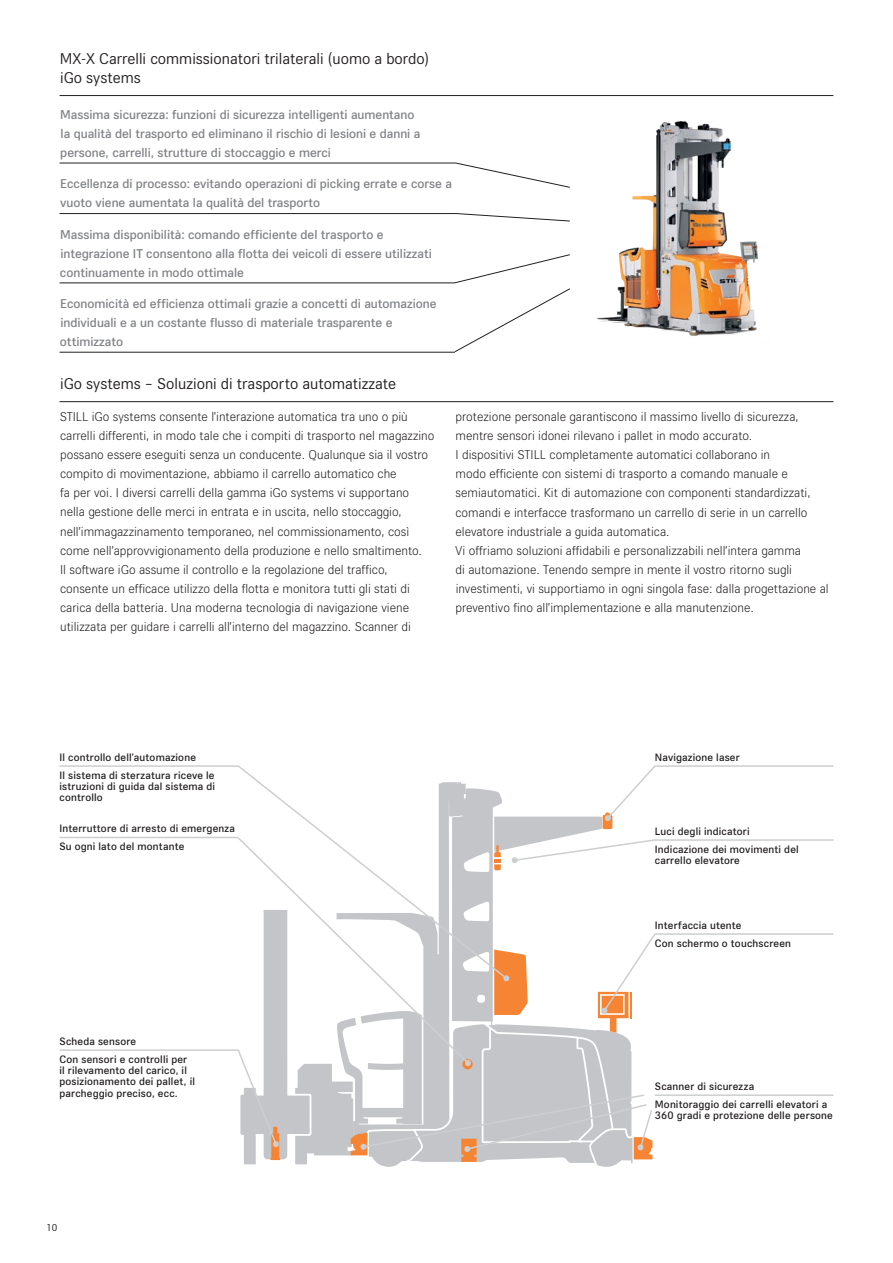
<style>
.page{position:relative;width:893px;height:1263px;background:#fff}
.page>*{position:absolute;margin:0;border:0;box-sizing:border-box;transform-origin:0 0}
.t1{font:16.5px/19px "STILL Type";color:#231f20}
.t2{font:300 13.5px/19.2px "STILL Type";color:#231f20}
.t3{font:500 13.5px/18.8px "STILL Type";color:#808285}
.t4{font:500 11.25px/17.7px "STILL Type";letter-spacing:.02em;color:#231f20}
.t5{font:10.5px "STILL Type";color:#231f20}
</style>
<div class="page">
<img style="left:597px;top:121px;width:162px;height:215px">
<svg style="left:236px;top:765px;width:419px;height:402px"></svg>
<hr style="left:60px;top:95px;width:773px;height:1px;background:#231f20">
<hr style="left:60px;top:765px;width:178px;height:2px;background:#cdced0">
<hr style="left:655px;top:765px;width:178px;height:2px;background:#cdced0">
<hr style="left:655px;top:839px;width:178px;height:2px;background:#cdced0">
<hr style="left:655px;top:933px;width:178px;height:2px;background:#cdced0">
<hr style="left:655px;top:1094px;width:178px;height:2px;background:#cdced0">
<hr style="left:60px;top:837px;width:178px;height:1px;background:#cdced0">
<hr style="left:60px;top:1049px;width:178px;height:2px;background:#cdced0">
<hr style="left:60px;top:163px;width:395px;height:1px;background:#231f20">
<hr style="left:60px;top:213px;width:395px;height:1px;background:#231f20">
<hr style="left:60px;top:283px;width:395px;height:1px;background:#231f20">
<hr style="left:60px;top:352px;width:395px;height:1px;background:#231f20">
<hr style="left:60px;top:401px;width:773px;height:1px;background:#231f20">
<svg style="left:455px;top:213px;width:115px;height:8px"></svg>
<svg style="left:454px;top:254px;width:116px;height:98px"></svg>
<svg style="left:455px;top:162px;width:115px;height:26px"></svg>
<p class="t1" style="left:60px;top:48px;width:371px">MX-X Carrelli commissionatori trilaterali (uomo a bordo) iGo systems</p>
<p class="t3" style="left:60px;top:105px;width:362px">Massima sicurezza: funzioni di sicurezza intelligenti aumentano la qualità del trasporto ed eliminano il rischio di lesioni e danni a persone, carrelli, strutture di stoccaggio e merci</p>
<p class="t3" style="left:60px;top:174px;width:393px">Eccellenza di processo: evitando operazioni di picking errate e corse a vuoto viene aumentata la qualità del trasporto</p>
<p class="t3" style="left:60px;top:224px;width:373px">Massima disponibilità: comando efficiente del trasporto e integrazione IT consentono alla flotta dei veicoli di essere utilizzati continuamente in modo ottimale</p>
<p class="t3" style="left:60px;top:294px;width:378px">Economicità ed efficienza ottimali grazie a concetti di automazione individuali e a un costante flusso di materiale trasparente e ottimizzato</p>
<p class="t1" style="left:60px;top:373px;width:338px">iGo systems – Soluzioni di trasporto automatizzate</p>
<p class="t2" style="left:60px;top:406px;width:376px">STILL iGo systems consente l'interazione automatica tra uno o più carrelli differenti, in modo tale che i compiti di trasporto nel magazzino possano essere eseguiti senza un conducente. Qualunque sia il vostro compito di movimentazione, abbiamo il carrello automatico che<br>fa per voi. I diversi carrelli della gamma iGo systems vi supportano nella gestione delle merci in entrata e in uscita, nello stoccaggio, nell'immagazzinamento temporaneo, nel commissionamento, così come nell'approvvigionamento della produzione e nello smaltimento.<br>Il software iGo assume il controllo e la regolazione del traffico, consente un efficace utilizzo della flotta e monitora tutti gli stati di carica della batteria. Una moderna tecnologia di navigazione viene utilizzata per guidare i carrelli all'interno del magazzino. Scanner di</p>
<p class="t2" style="left:455px;top:406px;width:375px">protezione personale garantiscono il massimo livello di sicurezza, mentre sensori idonei rilevano i pallet in modo accurato.<br>I dispositivi STILL completamente automatici collaborano in<br>modo efficiente con sistemi di trasporto a comando manuale e semiautomatici. Kit di automazione con componenti standardizzati, comandi e interfacce trasformano un carrello di serie in un carrello elevatore industriale a guida automatica.<br>Vi offriamo soluzioni affidabili e personalizzabili nell'intera gamma<br>di automazione. Tenendo sempre in mente il vostro ritorno sugli investimenti, vi supportiamo in ogni singola fase: dalla progettazione al preventivo fino all'implementazione e alla manutenzione.</p>
<p class="t4" style="left:60px;top:748px;width:157px">Il controllo dell’automazione<br>Il sistema di sterzatura riceve le</p>
<p class="t4" style="left:60px;top:780px;width:157px;line-height:11.2px">istruzioni di guida dal sistema di controllo</p>
<p class="t4" style="left:60px;top:819px;width:177px">Interruttore di arresto di emergenza<br>Su ogni lato del montante</p>
<p class="t4" style="left:60px;top:1032px;width:129px">Scheda sensore<br>Con sensori e controlli per</p>
<p class="t4" style="left:60px;top:1064px;width:137px;line-height:11.2px">il rilevamento del carico, il posizionamento dei pallet, il parcheggio preciso, ecc.</p>
<p class="t5" style="left:46px;top:1220px;width:13px">10</p>
<p class="t4" style="left:655px;top:748px;width:86px">Navigazione laser</p>
<p class="t4" style="left:655px;top:822px;width:145px">Luci degli indicatori<br>Indicazione dei movimenti del</p>
<p class="t4" style="left:655px;top:851px;width:87px">carrello elevatore</p>
<p class="t4" style="left:655px;top:916px;width:138px">Interfaccia utente<br>Con schermo o touchscreen</p>
<p class="t4" style="left:655px;top:1077px;width:174px">Scanner di sicurezza<br>Monitoraggio dei carrelli elevatori a</p>
<p class="t4" style="left:655px;top:1106px;width:180px">360 gradi e protezione delle persone</p>
</div>
